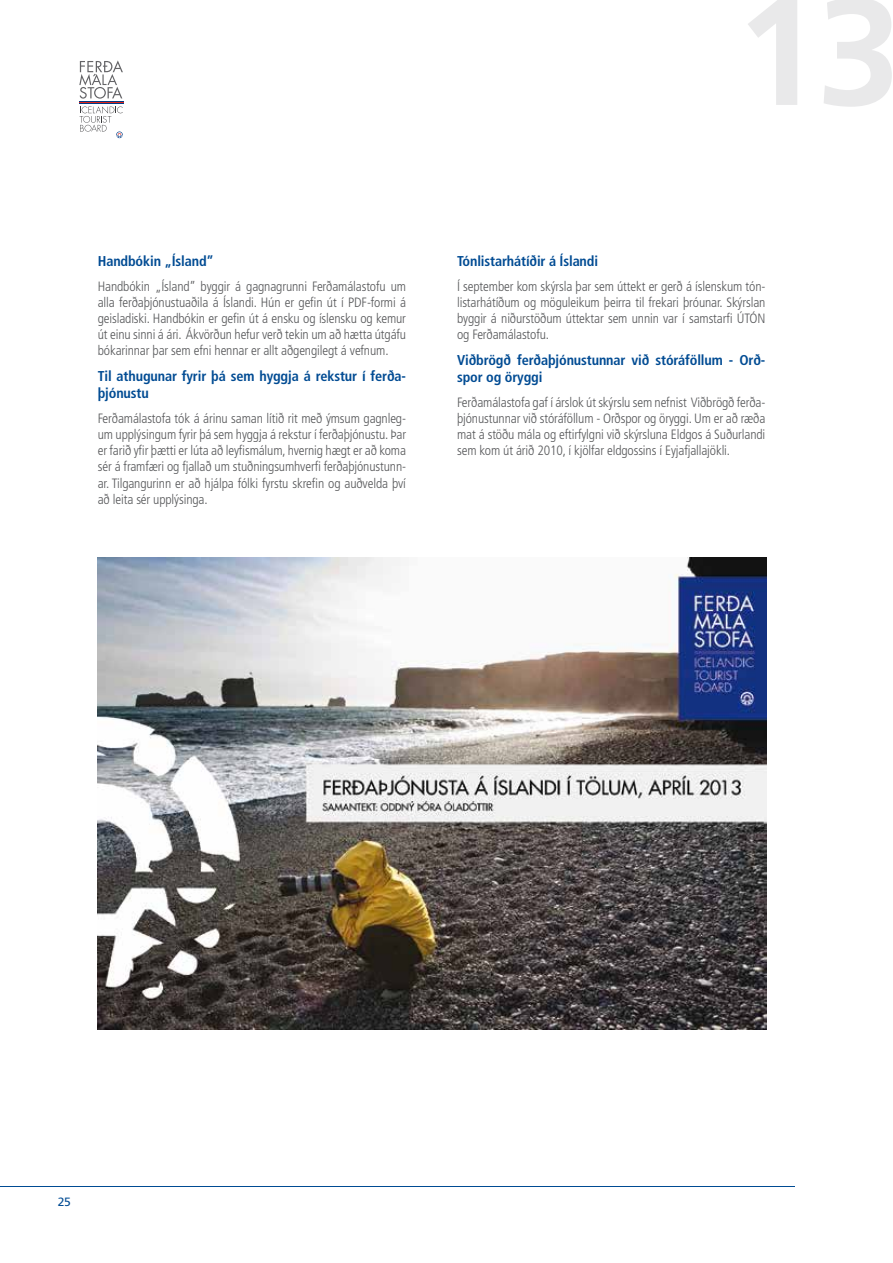
<style>
.page{position:relative;width:893px;height:1263px;background:#fff}
.page>*{position:absolute;margin:0;border:0;box-sizing:border-box;transform-origin:0 0}
.t1{font:700 151.5px "Frutiger LT Std";color:#e9e9ea}
.t2{font:700 condensed 14.25px/17.1px "Frutiger LT Std";letter-spacing:-.01em;color:#004b93}
.t3{font:300 condensed 13.5px/16.2px "Frutiger LT Std";letter-spacing:-.01em;color:#57585a;text-align:justify}
.t4{font:12px "Frutiger LT Std";color:#004b93}
</style>
<div class="page">
<hr style="left:0;top:1186px;width:795px;height:1px;background:#004b93">
<svg style="left:79px;top:60px;width:44px;height:78px"></svg>
<img style="left:98px;top:557px;width:668px;height:473px">
<h1 class="t1" style="left:736px;top:-37px;width:167px">13</h1>
<p class="t2" style="left:98px;top:252px;width:118px">Handbókin „Ísland”</p>
<p class="t3" style="left:98px;top:278px;width:310px">Handbókin „Ísland” byggir á gagnagrunni Ferðamálastofu um alla ferðaþjónustuaðila á Íslandi. Hún er gefin út í PDF-formi á geisladiski. Handbókin er gefin út á ensku og íslensku og kemur út einu sinni á ári. Ákvörðun hefur verð tekin um að hætta útgáfu bókarinnar þar sem efni hennar er allt aðgengilegt á vefnum.</p>
<p class="t2" style="left:98px;top:367px;width:310px">Til athugunar fyrir þá sem hyggja á rekstur í ferða&shy;þjónustu</p>
<p class="t3" style="left:98px;top:410px;width:310px">Ferðamálastofa tók á árinu saman lítið rit með ýmsum gagnleg&shy;um upplýsingum fyrir þá sem hyggja á rekstur í ferðaþjónustu. Þar er farið yfir þætti er lúta að leyfismálum, hvernig hægt er að koma sér á framfæri og fjallað um stuðningsumhverfi ferðaþjónustunn&shy;ar. Tilgangurinn er að hjálpa fólki fyrstu skrefin og auðvelda því að leita sér upplýsinga.</p>
<p class="t2" style="left:457px;top:252px;width:142px">Tónlistarhátíðir á Íslandi</p>
<p class="t3" style="left:457px;top:278px;width:310px">Í september kom skýrsla þar sem úttekt er gerð á íslenskum tón&shy;listarhátíðum og möguleikum þeirra til frekari þróunar. Skýrslan byggir á niðurstöðum úttektar sem unnin var í samstarfi ÚTÓN og Ferðamálastofu.</p>
<p class="t2" style="left:457px;top:351px;width:310px">Viðbrögð ferðaþjónustunnar við stóráföllum - Orð&shy;spor og öryggi</p>
<p class="t3" style="left:457px;top:394px;width:310px">Ferðamálastofa gaf í árslok út skýrslu sem nefnist Viðbrögð ferða&shy;þjónustunnar við stóráföllum - Orðspor og öryggi. Um er að ræða mat á stöðu mála og eftirfylgni við skýrsluna Eldgos á Suðurlandi sem kom út árið 2010, í kjölfar eldgossins í Eyjafjallajökli.</p>
<p class="t4" style="left:58px;top:1195px;width:15px">25</p>
</div>
